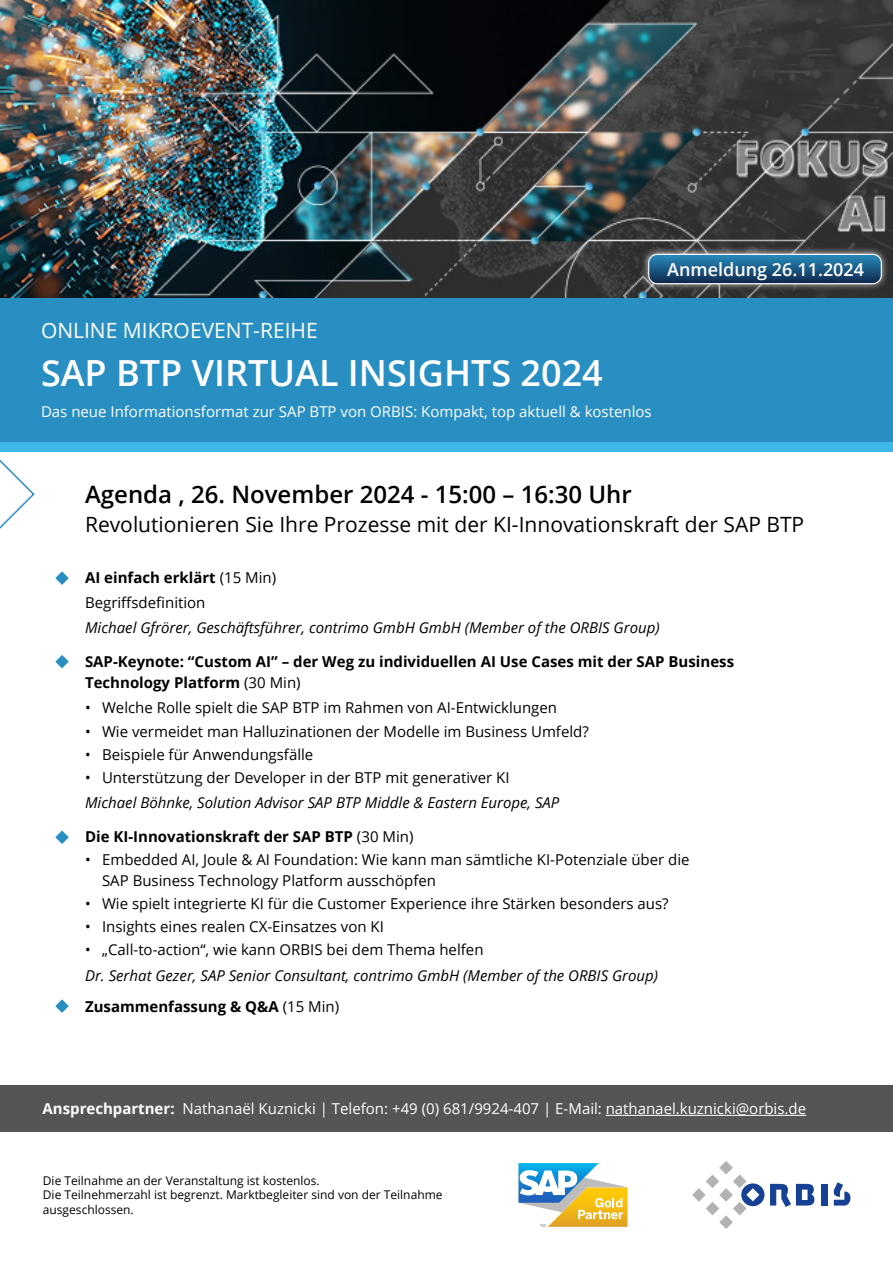
<style>
.page{position:relative;width:893px;height:1263px;background:#fff}
.page>*{position:absolute;margin:0;border:0;box-sizing:border-box;transform-origin:0 0}
.t1{font:600 36px "Open Sans";color:#fff}
.t2{font:600 24px "Open Sans";color:#000}
.t3{font:21px "Open Sans";color:#000}
.t4{font:21px "Open Sans";color:#fff}
.t5{font:600 18px "Open Sans";color:#fff}
.t6{font:15px/25.2px "Open Sans";color:#010202}
.t7{font:italic 15px/31.7px "Open Sans";color:#010202}
.t8{font:15px "Open Sans";color:#fff}
.t9{font:700 15px/21px "Open Sans";color:#010202}
.t10{font:12px/14.4px "Open Sans";color:#000}
.s1{font-weight:700}
.s2{font-weight:400}
.s3{font-weight:700;font-style:normal}
.s4{font-style:normal}
</style>
<div class="page">
<div style="left:0;top:298px;width:893px;height:145px;background:#298fc2"></div>
<div style="left:0;top:442px;width:893px;height:10px;background:#40b8e7"></div>
<div style="left:0;top:1085px;width:893px;height:46px;background:#555"></div>
<hr style="left:606px;top:1115px;width:200px;height:1px;background:#fff">
<div style="left:821px;top:1184px;width:6px;height:21px;background:#164194"></div>
<svg style="left:770px;top:1184px;width:44px;height:23px"></svg>
<svg style="left:692px;top:1161px;width:72px;height:68px"></svg>
<svg style="left:833px;top:1182px;width:17px;height:23px"></svg>
<svg style="left:519px;top:1163px;width:108px;height:64px"></svg>
<img style="left:0;top:0;width:893px;height:298px">
<div style="left:641px;top:246px;width:248px;height:45px;background:#fff;opacity:.75"></div>
<svg style="left:649px;top:254px;width:232px;height:30px;background:#1c5a85"></svg>
<div style="left:648px;top:254px;width:234px;height:30px;border:1px solid #fff;border-radius:9px"></div>
<svg style="left:55px;top:571px;width:14px;height:14px"></svg>
<svg style="left:55px;top:655px;width:14px;height:13px"></svg>
<svg style="left:55px;top:830px;width:14px;height:14px"></svg>
<svg style="left:55px;top:999px;width:14px;height:14px"></svg>
<svg style="left:0;top:459px;width:35px;height:70px"></svg>
<p class="t5" style="left:667px;top:257px;width:198px">Anmeldung 26.11.2024</p>
<h3 class="t4" style="left:41px;top:316px;width:278px">ONLINE MIKROEVENT-REIHE</h3>
<h1 class="t1" style="left:41px;top:348px;width:563px">SAP BTP VIRTUAL INSIGHTS 2024</h1>
<p class="t8" style="left:41px;top:401px;width:612px">Das neue Informationsformat zur SAP BTP von ORBIS: Kompakt, top aktuell &amp; kostenlos</p>
<h2 class="t2" style="left:85px;top:478px;width:548px">Agenda , 26. November 2024 - 15:00 – 16:30 Uhr</h2>
<h3 class="t3" style="left:85px;top:510px;width:721px">Revolutionieren Sie Ihre Prozesse mit der KI-Innovationskraft der SAP BTP</h3>
<p class="t6" style="left:85px;top:564px;width:193px"><span class="s1">AI einfach erklärt</span> (15 Min)<br>Begriffsdefinition</p>
<p class="t7" style="left:85px;top:612px;width:576px">Michael Gfrörer, Geschäftsführer, contrimo GmbH GmbH (Member of the ORBIS Group)</p>
<p class="t9" style="left:85px;top:651px;width:651px">SAP-Keynote: “Custom AI” – der Weg zu individuellen AI Use Cases mit der SAP Business<br>Technology Platform <span class="s2">(30 Min)</span></p>
<p class="t6" style="left:85px;top:695px;width:473px">• Welche Rolle spielt die SAP BTP im Rahmen von AI-Entwicklungen</p>
<p class="t6" style="left:85px;top:718px;width:505px">• Wie vermeidet man Halluzinationen der Modelle im Business Umfeld?</p>
<p class="t6" style="left:85px;top:741px;width:230px">• Beispiele für Anwendungsfälle</p>
<p class="t6" style="left:85px;top:764px;width:426px">• Unterstützung der Developer in der BTP mit generativer KI</p>
<p class="t7" style="left:85px;top:786px;width:476px">Michael Böhnke, Solution Advisor SAP BTP Middle &amp; Eastern Europe, SAP</p>
<p class="t9" style="left:85px;top:825px;width:330px">Die KI-Innovationskraft der SAP BTP <span class="s2">(30 Min)</span></p>
<p class="t6" style="left:102px;top:848px;width:589px;line-height:21px;text-indent:-17px">• Embedded AI, Joule &amp; AI Foundation: Wie kann man sämtliche KI-Potenziale über die<br>SAP Business Technology Platform ausschöpfen</p>
<p class="t6" style="left:85px;top:890px;width:585px">• Wie spielt integrierte KI für die Customer Experience ihre Stärken besonders aus?</p>
<p class="t6" style="left:85px;top:914px;width:300px">• Insights eines realen CX-Einsatzes von KI</p>
<p class="t6" style="left:85px;top:937px;width:400px">• „Call-to-action“, wie kann ORBIS bei dem Thema helfen</p>
<p class="t7" style="left:85px;top:959px;width:575px">Dr. Serhat Gezer, SAP Senior Consultant, contrimo GmbH (Member of the ORBIS Group)<br><span class="s3">Zusammenfassung &amp; Q&amp;A</span> <span class="s4">(15 Min)</span></p>
<p class="t8" style="left:43px;top:1098px;width:765px"><span class="s1">Ansprechpartner:</span> Nathanaël Kuznicki | Telefon: +49 (0) 681/9924-407 | E-Mail: nathanael.kuznicki@orbis.de</p>
<p class="t10" style="left:43px;top:1173px;width:401px">Die Teilnahme an der Veranstaltung ist kostenlos.<br>Die Teilnehmerzahl ist begrenzt. Marktbegleiter sind von der Teilnahme ausgeschlossen.</p>
</div>
